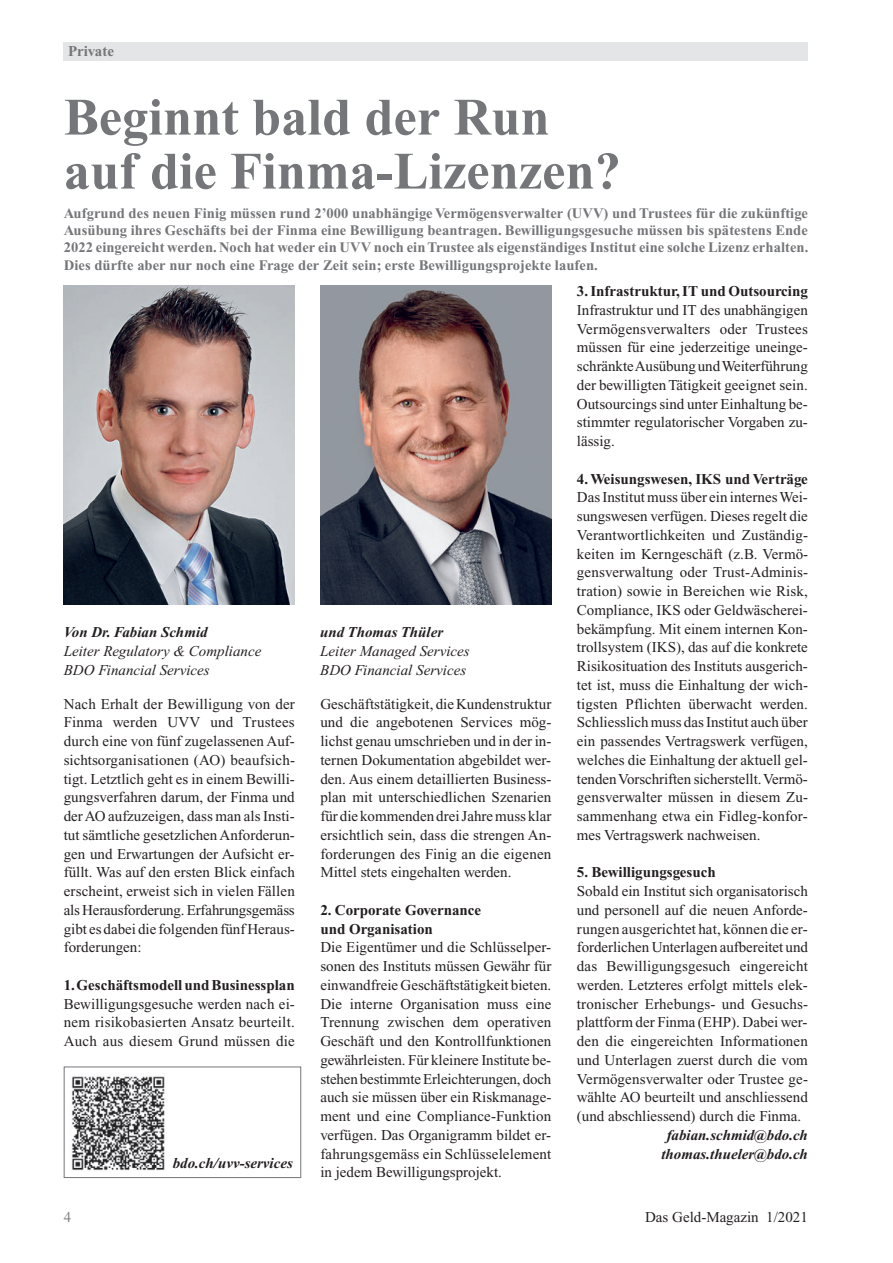
<style>
.page{position:relative;width:893px;height:1263px;background:#fff}
.page>*{position:absolute;margin:0;border:0;box-sizing:border-box;transform-origin:0 0}
.t1{font:700 52.5px/54px "Times New Roman PS Std";color:#757679}
.t2{font:15px/18.8px "Times New Roman PS Std";color:#231f20;text-align:justify}
.t3{font:700 15px/18.8px "Times New Roman PS Std";color:#231f20}
.t4{font:italic 700 15px/18.8px "Times New Roman PS Std";color:#231f20;text-align:center}
.t5{font:italic 15px "Times New Roman PS Std";color:#231f20}
.t6{font:700 15px "Times New Roman PS Std";color:#757679}
.t7{font:15px "Times New Roman PS Std";color:#808285}
.t8{font:700 14.55px/17.2px "Times New Roman PS Std";letter-spacing:.005em;color:#757679;text-align:justify}
</style>
<div class="page">
<div style="left:64px;top:43px;width:744px;height:18px;background:#e4e5e7"></div>
<img style="left:64px;top:286px;width:231px;height:319px">
<img style="left:320px;top:286px;width:231px;height:319px">
<img style="left:71px;top:1076px;width:94px;height:95px">
<div style="left:64px;top:1066px;width:237px;height:112px;border:1px solid #757679"></div>
<p class="t6" style="left:68px;top:46px;width:48px">Private</p>
<h1 class="t1" style="left:64px;top:96px;width:559px">Beginnt bald der Run auf die Finma-Lizenzen?</h1>
<p class="t8" style="left:64px;top:206px;width:746px">Aufgrund des neuen Finig müssen rund 2’000 unabhängige Vermögensverwalter (UVV) und Trustees für die zukünftige Ausübung ihres Geschäfts bei der Finma eine Bewilligung beantragen. Bewilligungsgesuche müssen bis spätestens Ende 2022 eingereicht werden. Noch hat weder ein UVV noch ein Trustee als eigenständiges Institut eine solche Lizenz erhalten.<br>Dies dürfte aber nur noch eine Frage der Zeit sein; erste Bewilligungsprojekte laufen.</p>
<p class="t4" style="left:64px;top:624px;width:145px">Von Dr. Fabian Schmid</p>
<p class="t4" style="left:320px;top:624px;width:125px">und Thomas Thüler</p>
<p class="t5" style="left:64px;top:646px;width:199px">Leiter Regulatory &amp; Compliance</p>
<p class="t5" style="left:320px;top:646px;width:151px">Leiter Managed Services</p>
<p class="t5" style="left:64px;top:664px;width:147px">BDO Financial Services</p>
<p class="t5" style="left:320px;top:664px;width:147px">BDO Financial Services</p>
<p class="t2" style="left:64px;top:696px;width:233px">Nach Erhalt der Bewilligung von der Finma werden UVV und Trustees durch eine von fünf zugelassenen Auf&shy;sichtsorganisationen (AO) beaufsich&shy;tigt. Letztlich geht es in einem Bewilli&shy;gungsverfahren darum, der Finma und der AO aufzuzeigen, dass man als Insti&shy;tut sämtliche gesetzlichen Anforderun&shy;gen und Erwartungen der Aufsicht er&shy;füllt. Was auf den ersten Blick einfach erscheint, erweist sich in vielen Fällen als Herausforderung. Erfahrungsgemäss gibt es dabei die folgenden fünf Heraus&shy;forderungen:</p>
<p class="t3" style="left:64px;top:977px;width:233px">1. Geschäftsmodell und Businessplan</p>
<p class="t2" style="left:64px;top:996px;width:233px">Bewilligungsgesuche werden nach ei&shy;nem risikobasierten Ansatz beurteilt.<br>Auch aus diesem Grund müssen die</p>
<p class="t4" style="left:173px;top:1155px;width:122px">bdo.ch/uvv-services</p>
<p class="t2" style="left:320px;top:696px;width:233px">Geschäftstätigkeit, die Kundenstruktur und die angebotenen Services mög&shy;lichst genau umschrieben und in der in&shy;ternen Dokumentation abgebildet wer&shy;den. Aus einem detaillierten Business&shy;plan mit unterschiedlichen Szenarien für die kommenden drei Jahre muss klar ersichtlich sein, dass die strengen An&shy;forderungen des Finig an die eigenen Mittel stets eingehalten werden.</p>
<p class="t3" style="left:320px;top:902px;width:162px">2. Corporate Governance und Organisation</p>
<p class="t2" style="left:320px;top:939px;width:233px">Die Eigentümer und die Schlüsselper&shy;sonen des Instituts müssen Gewähr für einwandfreie Geschäftstätigkeit bieten.<br>Die interne Organisation muss eine Trennung zwischen dem operativen Geschäft und den Kontrollfunktionen gewährleisten. Für kleinere Institute be&shy;stehen bestimmte Erleichterungen, doch auch sie müssen über ein Riskmanage&shy;ment und eine Compliance-Funktion verfügen. Das Organigramm bildet er&shy;fahrungsgemäss ein Schlüsselelement in jedem Bewilligungsprojekt.</p>
<p class="t3" style="left:577px;top:283px;width:233px">3. Infrastruktur, IT und Outsourcing</p>
<p class="t2" style="left:577px;top:302px;width:233px">Infrastruktur und IT des unabhängigen Vermögensverwalters oder Trustees müssen für eine jederzeitige uneinge&shy;schränkte Ausübung und Weiterführung der bewilligten Tätigkeit geeignet sein.<br>Outsourcings sind unter Einhaltung be&shy;stimmter regulatorischer Vorgaben zu&shy;lässig.</p>
<p class="t3" style="left:577px;top:471px;width:232px">4. Weisungswesen, IKS und Verträge</p>
<p class="t2" style="left:577px;top:489px;width:233px">Das Institut muss über ein internes Wei&shy;sungswesen verfügen. Dieses regelt die Verantwortlichkeiten und Zuständig&shy;keiten im Kerngeschäft (z.B. Vermö&shy;gensverwaltung oder Trust-Adminis&shy;tration) sowie in Bereichen wie Risk, Compliance, IKS oder Geldwäscherei&shy;bekämpfung. Mit einem internen Kon&shy;trollsystem (IKS), das auf die konkrete Risikosituation des Instituts ausgerich&shy;tet ist, muss die Einhaltung der wich&shy;tigsten Pflichten überwacht werden.<br>Schliesslich muss das Institut auch über ein passendes Vertragswerk verfügen, welches die Einhaltung der aktuell gel&shy;tenden Vorschriften sicherstellt. Vermö&shy;gensverwalter müssen in diesem Zu&shy;sammenhang etwa ein Fidleg-konfor&shy;mes Vertragswerk nachweisen.</p>
<p class="t3" style="left:577px;top:864px;width:140px">5. Bewilligungsgesuch</p>
<p class="t2" style="left:577px;top:883px;width:233px">Sobald ein Institut sich organisatorisch und personell auf die neuen Anforde&shy;rungen ausgerichtet hat, können die er&shy;forderlichen Unterlagen aufbereitet und das Bewilligungsgesuch eingereicht werden. Letzteres erfolgt mittels elek&shy;tronischer Erhebungs- und Gesuchs&shy;plattform der Finma (EHP). Dabei wer&shy;den die eingereichten Informationen und Unterlagen zuerst durch die vom Vermögensverwalter oder Trustee ge&shy;wählte AO beurteilt und anschliessend (und abschliessend) durch die Finma.</p>
<p class="t4" style="left:661px;top:1127px;width:148px">fabian.schmid@bdo.ch thomas.thueler@bdo.ch</p>
<p class="t7" style="left:64px;top:1212px;width:9px">4</p>
<p class="t2" style="left:645px;top:1209px;width:164px">Das Geld-Magazin 1/2021</p>
</div>
